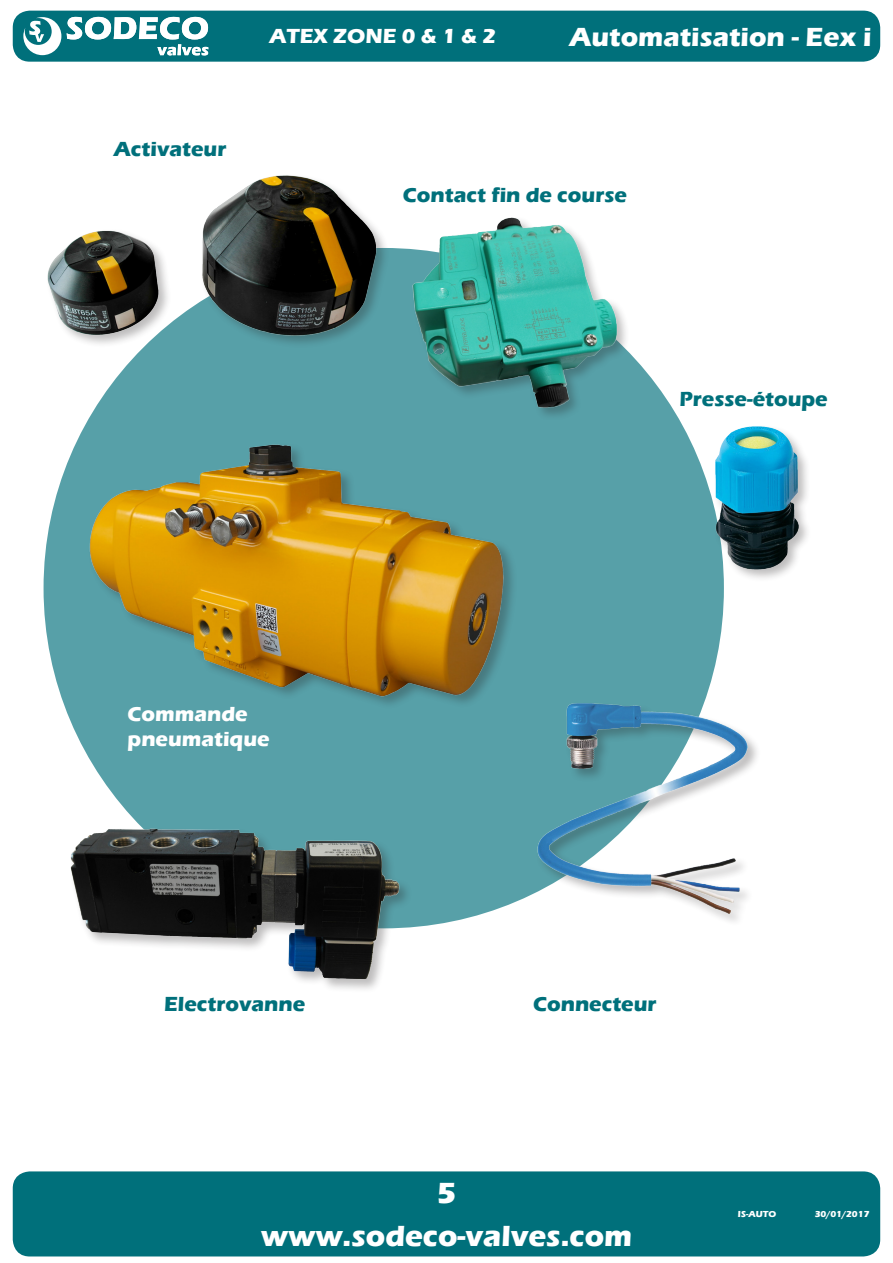
<style>
.page{position:relative;width:893px;height:1263px;background:#fff}
.page>*{position:absolute;margin:0;border:0;box-sizing:border-box;transform-origin:0 0}
.t1{font:700 30px "Eras ITC";color:#fff}
.t2{font:700 27px "Eras ITC";color:#fff}
.t3{font:700 21px "Eras ITC";color:#00707b}
.t4{font:700 21px/25.2px "Eras ITC";color:#fff}
.t5{font:700 9px "Eras ITC";color:#fff}
</style>
<div class="page">
<div style="left:13px;top:1171px;width:867px;height:85px;background:#00707b;border-radius:17px"></div>
<div style="left:13px;top:11px;width:867px;height:51px;background:#00707b;border-radius:17px"></div>
<div style="left:44px;top:248px;width:680px;height:680px;background:#57a0a8;border-radius:50%"></div>
<div style="left:69px;top:827px;width:343px;height:166px;background:#231f20;opacity:.3"></div>
<img style="left:69px;top:826px;width:332px;height:157px">
<img style="left:533px;top:698px;width:220px;height:223px">
<div style="left:411px;top:216px;width:219px;height:205px;background:#231f20;opacity:.3"></div>
<img style="left:411px;top:216px;width:208px;height:195px">
<div style="left:713px;top:424px;width:99px;height:159px;background:#231f20;opacity:.3"></div>
<img style="left:680px;top:421px;width:132px;height:156px">
<div style="left:45px;top:173px;width:344px;height:176px;background:#231f20;opacity:.3"></div>
<img style="left:45px;top:173px;width:339px;height:167px">
<img style="left:89px;top:444px;width:424px;height:260px">
<svg style="left:23px;top:17px;width:38px;height:38px"></svg>
<svg style="left:67px;top:17px;width:141px;height:38px"></svg>
<p class="t3" style="left:114px;top:137px;width:114px">Activateur</p>
<p class="t4" style="left:269px;top:24px;width:228px">ATEX ZONE 0 &amp; 1 &amp; 2</p>
<p class="t2" style="left:569px;top:21px;width:304px">Automatisation - Eex i</p>
<p class="t3" style="left:403px;top:182px;width:226px">Contact fin de course</p>
<p class="t3" style="left:679px;top:387px;width:150px">Presse-étoupe</p>
<p class="t4" style="left:128px;top:702px;width:144px">Commande pneumatique</p>
<p class="t3" style="left:164px;top:992px;width:143px">Electrovanne</p>
<p class="t3" style="left:533px;top:992px;width:125px">Connecteur</p>
<h1 class="t1" style="left:437px;top:1176px;width:21px">5</h1>
<h1 class="t1" style="left:261px;top:1218px;width:373px">www.sodeco-valves.com</h1>
<p class="t5" style="left:738px;top:1209px;width:40px">IS-AUTO</p>
<p class="t5" style="left:815px;top:1209px;width:56px">30/01/2017</p>
</div>
